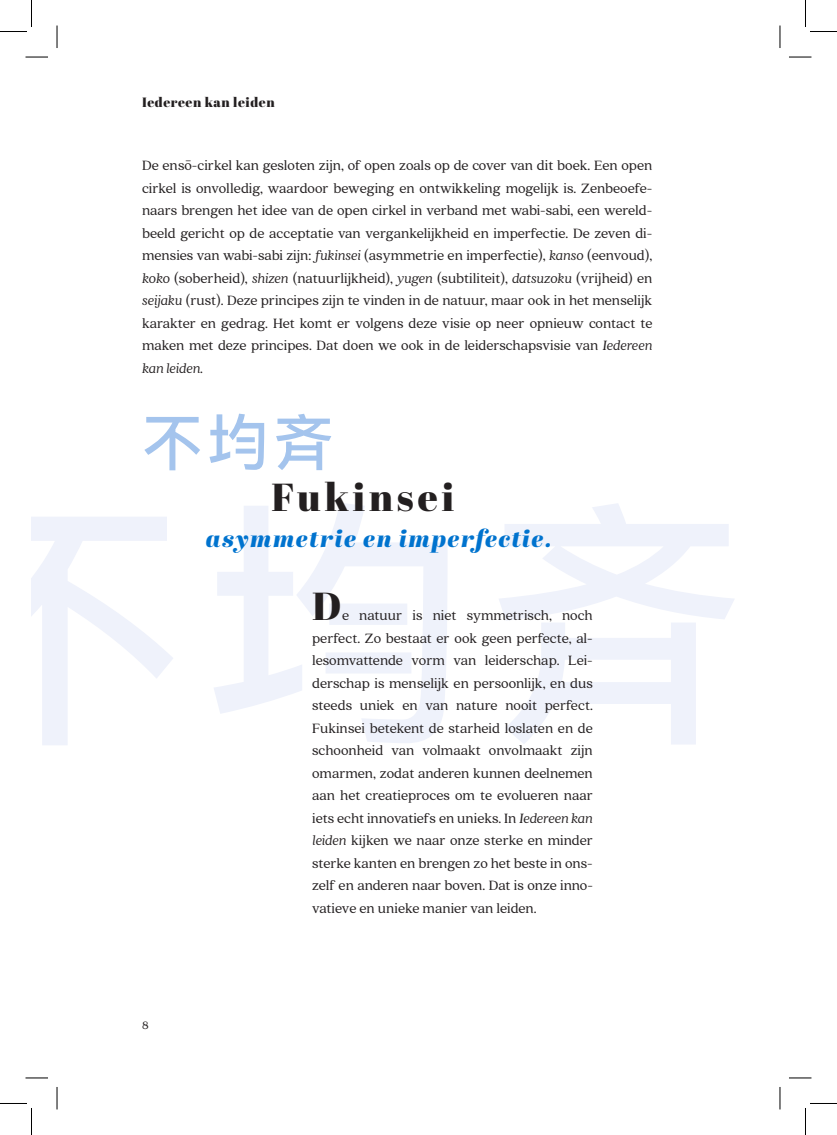
<style>
.page{position:relative;width:837px;height:1135px;background:#fff}
.page>*{position:absolute;margin:0;border:0;box-sizing:border-box;transform-origin:0 0}
.t1{font:500 60.75px "Ping Fang HK";color:#a4c4ed}
.t2{font:39px "Abril Fatface";letter-spacing:.1em;color:#231f20}
.t3{font:italic 24px "Abril Fatface";letter-spacing:.06em;color:#0073ce}
.t4{font:15px/22.5px "Quincy CF";color:#231f20;text-align:justify}
.t5{font:13.5px "Abril Fatface";letter-spacing:.04em;color:#231f20}
.t6{font:12px "Quincy CF";color:#231f20}
.s1{font-style:italic}
</style>
<div class="page">
<svg style="left:32px;top:503px;width:702px;height:242px"></svg>
<svg style="left:26px;top:57px;width:22px;height:1px"></svg>
<svg style="left:789px;top:57px;width:22px;height:1px"></svg>
<svg style="left:26px;top:1077px;width:22px;height:1px"></svg>
<svg style="left:789px;top:1077px;width:22px;height:1px"></svg>
<svg style="left:57px;top:26px;width:1px;height:22px"></svg>
<svg style="left:57px;top:1087px;width:1px;height:22px"></svg>
<svg style="left:780px;top:26px;width:1px;height:22px"></svg>
<svg style="left:780px;top:1087px;width:1px;height:22px"></svg>
<svg style="left:0;top:0;width:32px;height:32px"></svg>
<svg style="left:0;top:1103px;width:32px;height:31px"></svg>
<svg style="left:805px;top:0;width:32px;height:32px"></svg>
<svg style="left:805px;top:1103px;width:32px;height:31px"></svg>
<p class="t5" style="left:142px;top:93px;width:134px">Iedereen kan leiden</p>
<p class="t4" style="left:142px;top:154px;width:512px">De ensō-cirkel kan gesloten zijn, of open zoals op de cover van dit boek. Een open cirkel is onvolledig, waardoor beweging en ontwikkeling mogelijk is. Zenbeoefe&shy;naars brengen het idee van de open cirkel in verband met wabi-sabi, een wereld&shy;beeld gericht op de acceptatie van vergankelijkheid en imperfectie. De zeven di&shy;mensies van wabi-sabi zijn: <span class="s1">fukinsei</span> (asymmetrie en imperfectie), <span class="s1">kanso</span> (eenvoud), <span class="s1">koko</span> (soberheid), <span class="s1">shizen</span> (natuurlijkheid), <span class="s1">yugen</span> (subtiliteit), <span class="s1">datsuzoku</span> (vrijheid) en <span class="s1">seijaku</span> (rust). Deze principes zijn te vinden in de natuur, maar ook in het menselijk karakter en gedrag. Het komt er volgens deze visie op neer opnieuw contact te maken met deze principes. Dat doen we ook in de leiderschapsvisie van <span class="s1">Iedereen kan leiden.</span></p>
<h1 class="t1" style="left:142px;top:405px;width:193px">不均斉</h1>
<h2 class="t2" style="left:271px;top:469px;width:184px">Fukinsei</h2>
<h3 class="t3" style="left:206px;top:521px;width:348px">asymmetrie en imperfectie.</h3>
<p class="t6" style="left:142px;top:1018px;width:8px">8</p>
<h2 class="t2" style="left:312px;top:579px;width:31px">D</h2>
<p class="t4" style="left:312px;top:604px;width:282px;text-indent:30px">e natuur is niet symmetrisch, noch perfect. Zo bestaat er ook geen perfecte, al&shy;lesomvattende vorm van leiderschap. Lei&shy;derschap is menselijk en persoonlijk, en dus steeds uniek en van nature nooit perfect.<br>Fukinsei betekent de starheid loslaten en de schoonheid van volmaakt onvolmaakt zijn omarmen, zodat anderen kunnen deelnemen aan het creatieproces om te evolueren naar iets echt innovatiefs en unieks. In <span class="s1">Iedereen kan leiden</span> kijken we naar onze sterke en minder sterke kanten en brengen zo het beste in ons&shy;zelf en anderen naar boven. Dat is onze inno&shy;vatieve en unieke manier van leiden.</p>
</div>
